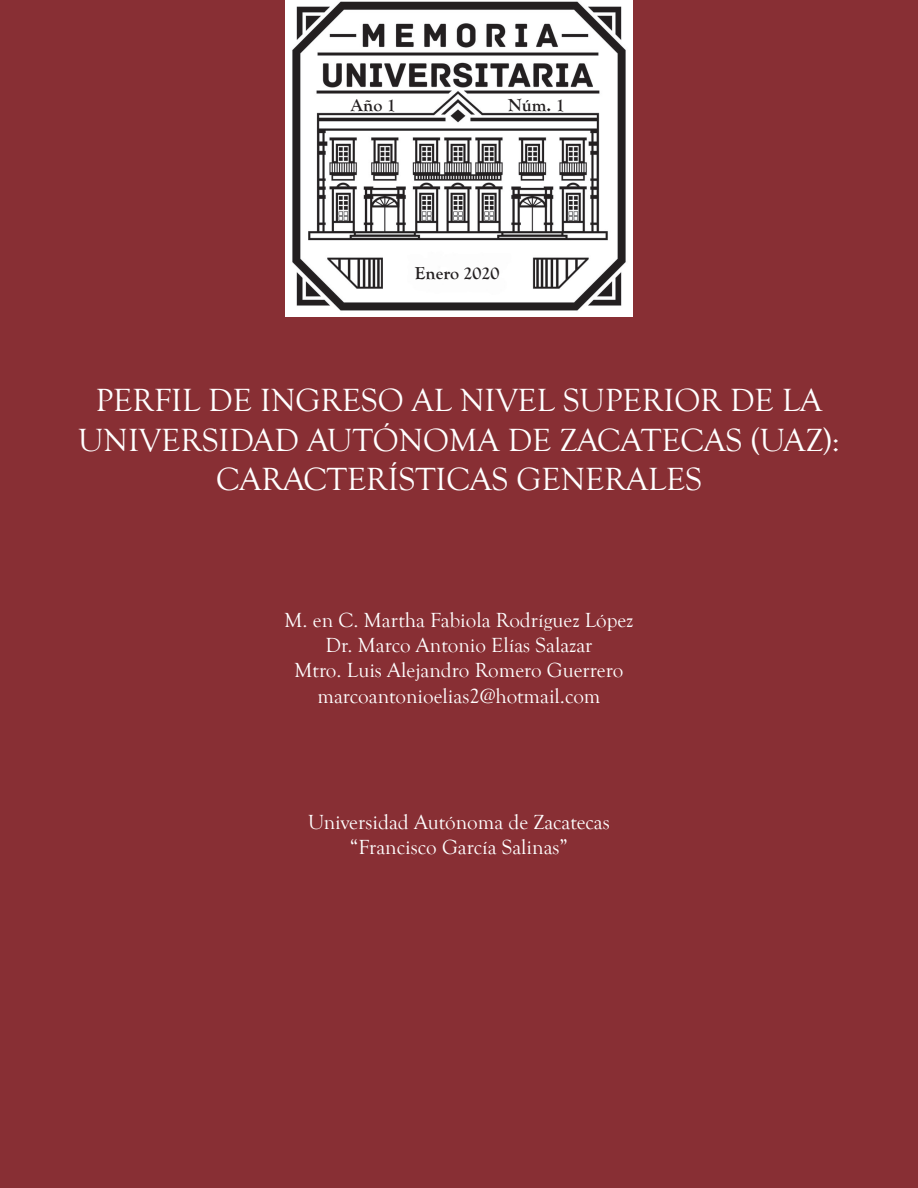
<style>
.page{position:relative;width:918px;height:1188px;background:#882f34}
.page>*{position:absolute;margin:0;border:0;box-sizing:border-box;transform-origin:0 0}
.t1{font:33px/39.6px "Goudy Old Style T";color:#fff;text-align:center}
.t2{font:21px/25.2px "Goudy Old Style T";color:#fff;text-align:center}
.t3{font:700 18px "Goudy Old Style T";color:#231f20}
</style>
<div class="page">
<img style="left:285px;top:0;width:348px;height:316px">
<p class="t3" style="left:351px;top:95px;width:47px">Año 1</p>
<p class="t3" style="left:508px;top:95px;width:58px">Núm. 1</p>
<p class="t3" style="left:415px;top:263px;width:86px">Enero 2020</p>
<h1 class="t1" style="left:78px;top:381px;width:763px">PERFIL DE INGRESO AL NIVEL SUPERIOR DE LA<br>UNIVERSIDAD AUTÓNOMA DE ZACATECAS (UAZ):<br>CARACTERÍSTICAS GENERALES</h1>
<p class="t2" style="left:285px;top:608px;width:350px">M. en C. Martha Fabiola Rodríguez López Dr. Marco Antonio Elías Salazar<br>Mtro. Luis Alejandro Romero Guerrero marcoantonioelias2@hotmail.com</p>
<p class="t2" style="left:308px;top:810px;width:303px">Universidad Autónoma de Zacatecas “Francisco García Salinas”</p>
</div>
